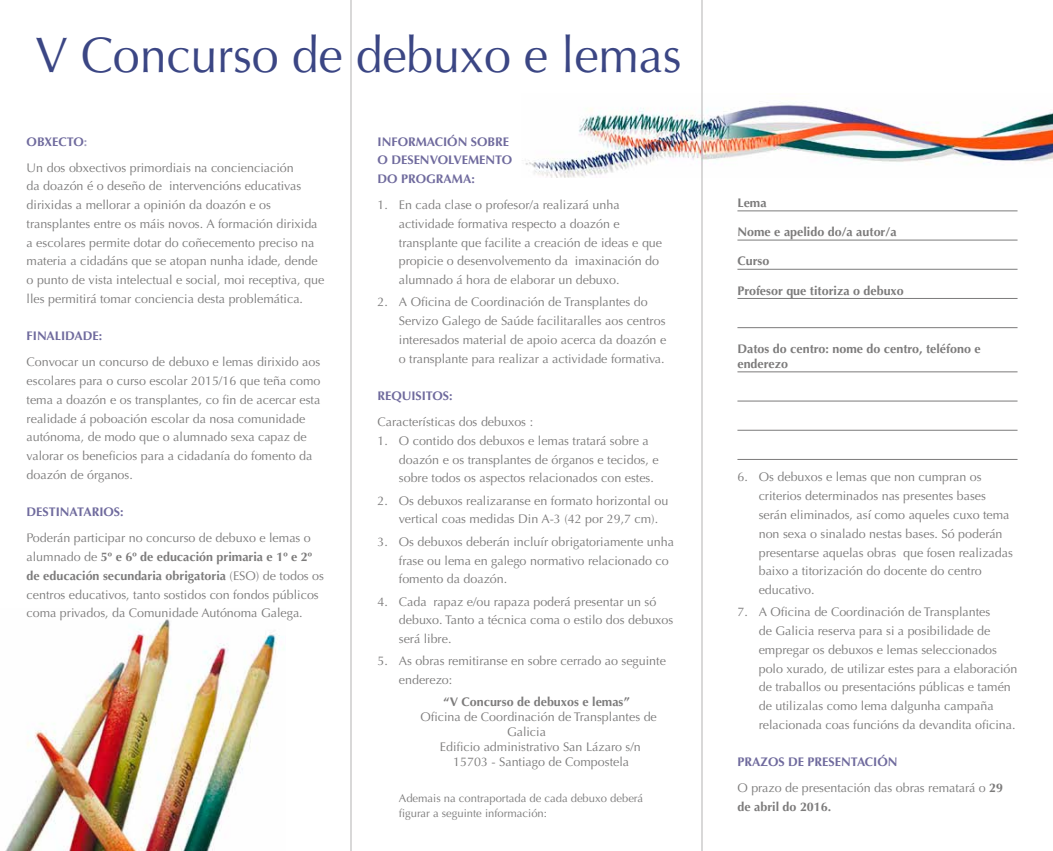
<style>
.page{position:relative;width:1053px;height:851px;background:#fff}
.page>*{position:absolute;margin:0;border:0;box-sizing:border-box;transform-origin:0 0}
.t1{font:50px "Optima LT Std";letter-spacing:-.005em;color:#3b4684}
.t2{font:12.5px/18.8px "Optima LT Std";color:#7c7b7b}
.t3{font:700 12.5px/15px "Optima LT Std";color:#7c7b7b}
.t4{font:700 12.5px/18.8px "Optima LT Std";color:#6f6a9d}
.t5{font:11.25px/15px "Optima LT Std";color:#7c7b7b}
.s1{font-weight:700;color:#6f6a9d}
.s2{font-weight:700;color:#a2a0c0}
.s3{font-weight:700}
</style>
<div class="page">
<hr style="left:350px;top:0;width:1px;height:850px;background:#b3b2b2">
<img style="left:6px;top:619px;width:274px;height:231px">
<img style="left:525px;top:93px;width:527px;height:84px">
<hr style="left:737px;top:210px;width:280px;height:1px;background:#7c7b7b">
<hr style="left:737px;top:240px;width:280px;height:1px;background:#7c7b7b">
<hr style="left:737px;top:269px;width:280px;height:1px;background:#7c7b7b">
<hr style="left:737px;top:298px;width:280px;height:1px;background:#7c7b7b">
<hr style="left:737px;top:327px;width:280px;height:1px;background:#7c7b7b">
<hr style="left:737px;top:371px;width:280px;height:1px;background:#7c7b7b">
<hr style="left:737px;top:400px;width:280px;height:1px;background:#7c7b7b">
<hr style="left:737px;top:430px;width:280px;height:1px;background:#7c7b7b">
<hr style="left:737px;top:459px;width:280px;height:1px;background:#7c7b7b">
<hr style="left:701px;top:0;width:1px;height:850px;background:#b3b2b2">
<h1 class="t1" style="left:35px;top:26px;width:647px">V Concurso de debuxo e lemas</h1>
<p class="t2" style="left:27px;top:129px;width:269px;line-height:25.9px"><span class="s1">OBXECTO</span><span class="s2">:<br></span>Un dos obxectivos primordiais na concienciación</p>
<p class="t2" style="left:27px;top:177px;width:299px">da doazón é o deseño de intervencións educativas dirixidas a mellorar a opinión da doazón e os transplantes entre os máis novos. A formación dirixida a escolares permite dotar do coñecemento preciso na materia a cidadáns que se atopan nunha idade, dende o punto de vista intelectual e social, moi receptiva, que lles permitirá tomar conciencia desta problemática.</p>
<p class="t4" style="left:27px;top:327px;width:77px">FINALIDADE:</p>
<p class="t2" style="left:27px;top:353px;width:295px">Convocar un concurso de debuxo e lemas dirixido aos escolares para o curso escolar 2015/16 que teña como tema a doazón e os transplantes, co fin de acercar esta realidade á poboación escolar da nosa comunidade autónoma, de modo que o alumnado sexa capaz de valorar os beneficios para a cidadanía do fomento da doazón de órganos.</p>
<p class="t4" style="left:27px;top:503px;width:99px">DESTINATARIOS:</p>
<p class="t2" style="left:27px;top:528px;width:299px">Poderán participar no concurso de debuxo e lemas o alumnado de <span class="s3">5º e 6º de educación primaria e 1º e 2º de educación secundaria obrigatoria</span> (ESO) de todos os centros educativos, tanto sostidos con fondos públicos coma privados, da Comunidade Autónoma Galega.</p>
<p class="t4" style="left:377px;top:132px;width:136px">INFORMACIÓN SOBRE<br>O DESENVOLVEMENTO<br>DO PROGRAMA:</p>
<p class="t2" style="left:399px;top:195px;width:265px;text-indent:-21px">1. En cada clase o profesor/a realizará unha actividade formativa respecto a doazón e transplante que facilite a creación de ideas e que propicie o desenvolvemento da imaxinación do alumnado á hora de elaborar un debuxo.</p>
<p class="t2" style="left:399px;top:293px;width:269px;text-indent:-21px">2. A Oficina de Coordinación de Transplantes do Servizo Galego de Saúde facilitaralles aos centros interesados material de apoio acerca da doazón e o transplante para realizar a actividade formativa.</p>
<p class="t4" style="left:377px;top:387px;width:77px">REQUISITOS:</p>
<p class="t2" style="left:377px;top:412px;width:157px">Características dos debuxos :</p>
<p class="t2" style="left:399px;top:431px;width:261px;text-indent:-21px">1. O contido dos debuxos e lemas tratará sobre a doazón e os transplantes de órganos e tecidos, e sobre todos os aspectos relacionados con estes.</p>
<p class="t2" style="left:399px;top:491px;width:271px;text-indent:-21px">2. Os debuxos realizaranse en formato horizontal ou vertical coas medidas Din A-3 (42 por 29,7 cm).</p>
<p class="t2" style="left:399px;top:532px;width:276px;text-indent:-21px">3. Os debuxos deberán incluír obrigatoriamente unha frase ou lema en galego normativo relacionado co fomento da doazón.</p>
<p class="t2" style="left:399px;top:592px;width:276px;text-indent:-21px">4. Cada rapaz e/ou rapaza poderá presentar un só debuxo. Tanto a técnica coma o estilo dos debuxos será libre.</p>
<p class="t2" style="left:399px;top:652px;width:268px;text-indent:-21px">5. As obras remitiranse en sobre cerrado ao seguinte enderezo:</p>
<p class="t3" style="left:443px;top:694px;width:188px">“V Concurso de debuxos e lemas”</p>
<p class="t2" style="left:420px;top:707px;width:238px">Oficina de Coordinación de Transplantes de</p>
<p class="t2" style="left:507px;top:722px;width:40px">Galicia</p>
<p class="t2" style="left:440px;top:737px;width:202px">Edificio administrativo San Lázaro s/n</p>
<p class="t2" style="left:453px;top:752px;width:177px">15703 - Santiago de Compostela</p>
<p class="t5" style="left:399px;top:790px;width:246px">Ademais na contraportada de cada debuxo deberá figurar a seguinte información:</p>
<p class="t3" style="left:737px;top:195px;width:31px">Lema</p>
<p class="t3" style="left:737px;top:224px;width:161px">Nome e apelido do/a autor/a</p>
<p class="t3" style="left:737px;top:254px;width:33px">Curso</p>
<p class="t3" style="left:737px;top:283px;width:168px">Profesor que titoriza o debuxo</p>
<p class="t3" style="left:737px;top:341px;width:245px">Datos do centro: nome do centro, teléfono e enderezo</p>
<p class="t2" style="left:758px;top:468px;width:256px;text-indent:-21px">6. Os debuxos e lemas que non cumpran os criterios determinados nas presentes bases serán eliminados, así como aqueles cuxo tema non sexa o sinalado nestas bases. Só poderán presentarse aquelas obras que fosen realizadas baixo a titorización do docente do centro educativo.</p>
<p class="t2" style="left:758px;top:602px;width:260px;text-indent:-21px">7. A Oficina de Coordinación de Transplantes<br>de Galicia reserva para si a posibilidade de empregar os debuxos e lemas seleccionados polo xurado, de utilizar estes para a elaboración de traballos ou presentacións públicas e tamén de utilizalas como lema dalgunha campaña relacionada coas funcións da devandita oficina.</p>
<p class="t2" style="left:737px;top:749px;width:267px;line-height:25.9px"><span class="s1">PRAZOS DE PRESENTACIÓN<br></span>O prazo de presentación das obras rematará o <span class="s3">29</span></p>
<p class="t3" style="left:737px;top:799px;width:95px">de abril do 2016.</p>
</div>
